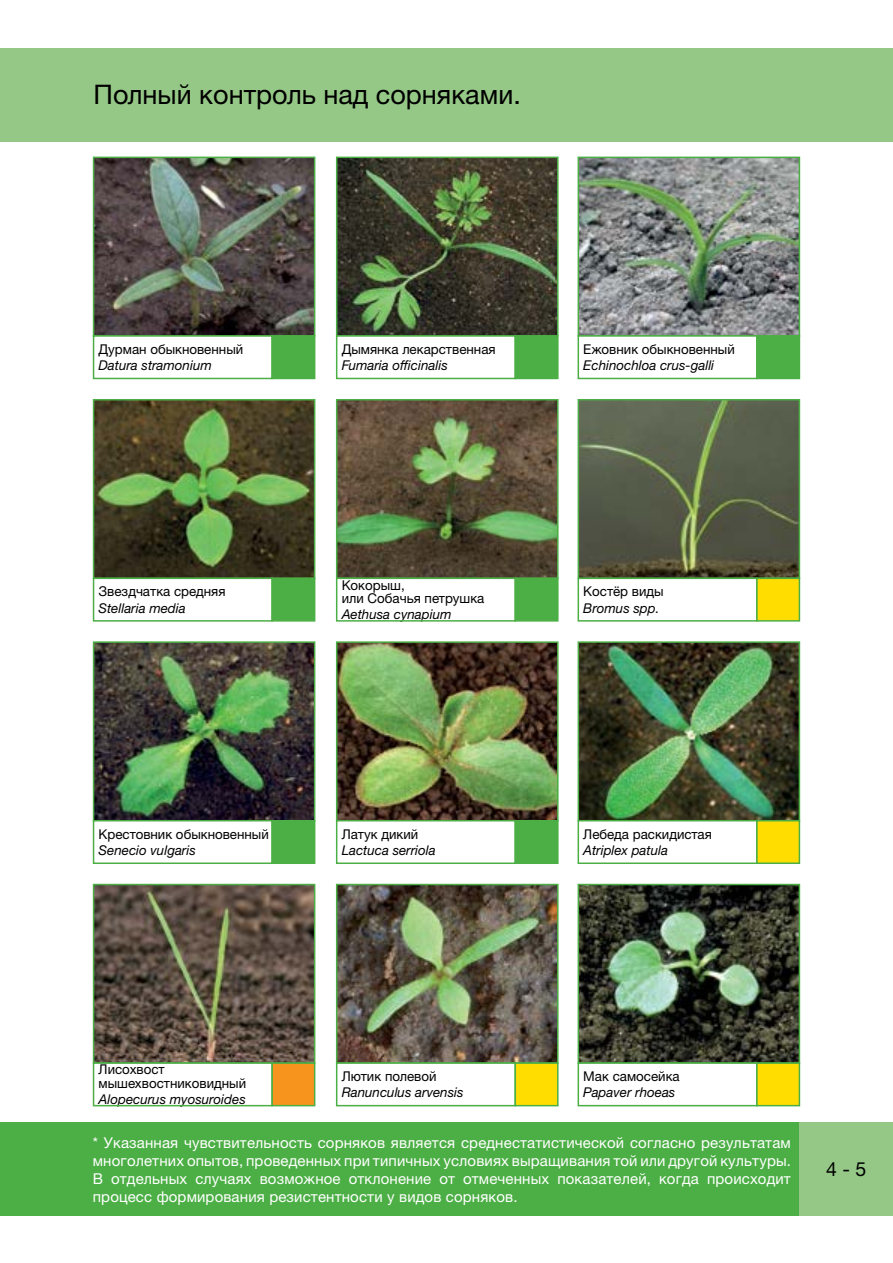
<style>
.page{position:relative;width:893px;height:1263px;background:#fff}
.page>*{position:absolute;margin:0;border:0;box-sizing:border-box;transform-origin:0 0}
.t1{font:27px "Helvetica Neue LTW1 G";color:#000}
.t2{font:19.5px "Helvetica Neue LTW1 G";color:#000}
.t3{font:15px/18px "Helvetica Neue LTW1 G";letter-spacing:.01em;color:#fff;text-align:justify}
.t4{font:13.5px/13.5px "Helvetica Neue LTW1 G";color:#000}
.t5{font:italic 13.5px "Helvetica Neue LTW1 G";color:#000}
</style>
<div class="page">
<div style="left:0;top:1123px;width:799px;height:93px;background:#4caf45"></div>
<div style="left:0;top:48px;width:893px;height:93px;background:#95c886"></div>
<div style="left:799px;top:1123px;width:94px;height:93px;background:#95c886"></div>
<img style="left:96px;top:160px;width:216px;height:174px">
<div style="left:93px;top:157px;width:222px;height:180px;border:2px solid #4caf45"></div>
<img style="left:96px;top:402px;width:216px;height:174px">
<div style="left:93px;top:399px;width:222px;height:180px;border:2px solid #4caf45"></div>
<img style="left:96px;top:644px;width:216px;height:174px">
<div style="left:93px;top:641px;width:222px;height:180px;border:2px solid #4caf45"></div>
<img style="left:96px;top:887px;width:216px;height:174px">
<div style="left:93px;top:884px;width:222px;height:180px;border:2px solid #4caf45"></div>
<img style="left:339px;top:160px;width:217px;height:174px">
<div style="left:336px;top:157px;width:223px;height:180px;border:2px solid #4caf45"></div>
<img style="left:339px;top:402px;width:217px;height:174px">
<div style="left:336px;top:399px;width:223px;height:180px;border:2px solid #4caf45"></div>
<img style="left:339px;top:644px;width:217px;height:174px">
<div style="left:336px;top:641px;width:223px;height:180px;border:2px solid #4caf45"></div>
<img style="left:339px;top:887px;width:217px;height:174px">
<div style="left:336px;top:884px;width:223px;height:180px;border:2px solid #4caf45"></div>
<img style="left:581px;top:160px;width:216px;height:174px">
<div style="left:578px;top:157px;width:222px;height:180px;border:2px solid #4caf45"></div>
<img style="left:581px;top:402px;width:216px;height:174px">
<div style="left:578px;top:399px;width:222px;height:180px;border:2px solid #4caf45"></div>
<img style="left:581px;top:644px;width:216px;height:174px">
<div style="left:578px;top:641px;width:222px;height:180px;border:2px solid #4caf45"></div>
<img style="left:581px;top:887px;width:216px;height:174px">
<div style="left:578px;top:884px;width:222px;height:180px;border:2px solid #4caf45"></div>
<div style="left:93px;top:335px;width:180px;height:44px;border:2px solid #4caf45"></div>
<div style="left:93px;top:578px;width:180px;height:44px;border:2px solid #4caf45"></div>
<div style="left:93px;top:820px;width:180px;height:44px;border:2px solid #4caf45"></div>
<div style="left:93px;top:1062px;width:180px;height:44px;border:2px solid #4caf45"></div>
<div style="left:336px;top:335px;width:180px;height:44px;border:2px solid #4caf45"></div>
<div style="left:336px;top:578px;width:180px;height:44px;border:2px solid #4caf45"></div>
<div style="left:336px;top:820px;width:180px;height:44px;border:2px solid #4caf45"></div>
<div style="left:336px;top:1062px;width:180px;height:44px;border:2px solid #4caf45"></div>
<div style="left:578px;top:335px;width:180px;height:44px;border:2px solid #4caf45"></div>
<div style="left:578px;top:578px;width:180px;height:44px;border:2px solid #4caf45"></div>
<div style="left:578px;top:820px;width:180px;height:44px;border:2px solid #4caf45"></div>
<div style="left:578px;top:1062px;width:180px;height:44px;border:2px solid #4caf45"></div>
<div style="left:271px;top:335px;width:44px;height:44px;background:#4caf45"></div>
<div style="left:271px;top:578px;width:44px;height:44px;background:#4caf45;border:2px solid #4caf45"></div>
<div style="left:271px;top:820px;width:44px;height:44px;background:#4caf45"></div>
<div style="left:271px;top:1062px;width:44px;height:44px;background:#f7941e;border:2px solid #4caf45"></div>
<div style="left:514px;top:335px;width:45px;height:44px;background:#4caf45;border:2px solid #4caf45"></div>
<div style="left:514px;top:578px;width:45px;height:44px;background:#4caf45;border:2px solid #4caf45"></div>
<div style="left:514px;top:820px;width:45px;height:44px;background:#4caf45;border:2px solid #4caf45"></div>
<div style="left:514px;top:1062px;width:45px;height:44px;background:#fd0;border:2px solid #4caf45"></div>
<div style="left:756px;top:335px;width:44px;height:44px;background:#4caf45"></div>
<div style="left:756px;top:578px;width:44px;height:44px;background:#fd0;border:2px solid #4caf45"></div>
<div style="left:756px;top:820px;width:44px;height:44px;background:#fd0;border:2px solid #4caf45"></div>
<div style="left:756px;top:1062px;width:44px;height:44px;background:#fd0;border:2px solid #4caf45"></div>
<h1 class="t1" style="left:94px;top:78px;width:429px">Полный контроль над сорняками.</h1>
<p class="t4" style="left:99px;top:342px;width:146px">Дурман обыкновенный</p>
<p class="t5" style="left:99px;top:357px;width:115px">Datura stramonium</p>
<p class="t4" style="left:342px;top:342px;width:156px">Дымянка лекарственная</p>
<p class="t5" style="left:342px;top:357px;width:108px">Fumaria officinalis</p>
<p class="t4" style="left:583px;top:342px;width:153px">Ежовник обыкновенный</p>
<p class="t5" style="left:583px;top:357px;width:132px">Echinochloa crus-galli</p>
<p class="t4" style="left:99px;top:585px;width:129px">Звездчатка средняя</p>
<p class="t5" style="left:99px;top:599px;width:89px">Stellaria media</p>
<p class="t4" style="left:342px;top:578px;width:144px">Кокорыш,<br>или Собачья петрушка</p>
<p class="t5" style="left:342px;top:606px;width:111px">Aethusa cynapium</p>
<p class="t4" style="left:99px;top:827px;width:172px">Крестовник обыкновенный</p>
<p class="t5" style="left:99px;top:842px;width:99px">Senecio vulgaris</p>
<p class="t4" style="left:342px;top:827px;width:78px">Латук дикий</p>
<p class="t5" style="left:342px;top:842px;width:96px">Lactuca serriola</p>
<p class="t4" style="left:583px;top:585px;width:82px">Костёр виды</p>
<p class="t5" style="left:583px;top:599px;width:78px">Bromus spp.</p>
<p class="t4" style="left:583px;top:827px;width:130px">Лебеда раскидистая</p>
<p class="t5" style="left:583px;top:842px;width:86px">Atriplex patula</p>
<p class="t4" style="left:99px;top:1063px;width:149px">Лисохвост мышехвостниковидный</p>
<p class="t5" style="left:99px;top:1091px;width:149px">Alopecurus myosuroides</p>
<p class="t4" style="left:583px;top:1069px;width:98px">Мак самосейка</p>
<p class="t5" style="left:583px;top:1084px;width:94px">Papaver rhoeas</p>
<p class="t3" style="left:93px;top:1133px;width:700px">* Указанная чувствительность сорняков является среднестатистической согласно результатам многолетних опытов, проведенных при типичных условиях выращивания той или другой культуры.<br>В отдельных случаях возможное отклонение от отмеченных показателей, когда происходит процесс формирования резистентности у видов сорняков.</p>
<p class="t4" style="left:342px;top:1069px;width:96px">Лютик полевой</p>
<p class="t5" style="left:342px;top:1084px;width:123px">Ranunculus arvensis</p>
<h2 class="t2" style="left:826px;top:1157px;width:42px">4 - 5</h2>
</div>
